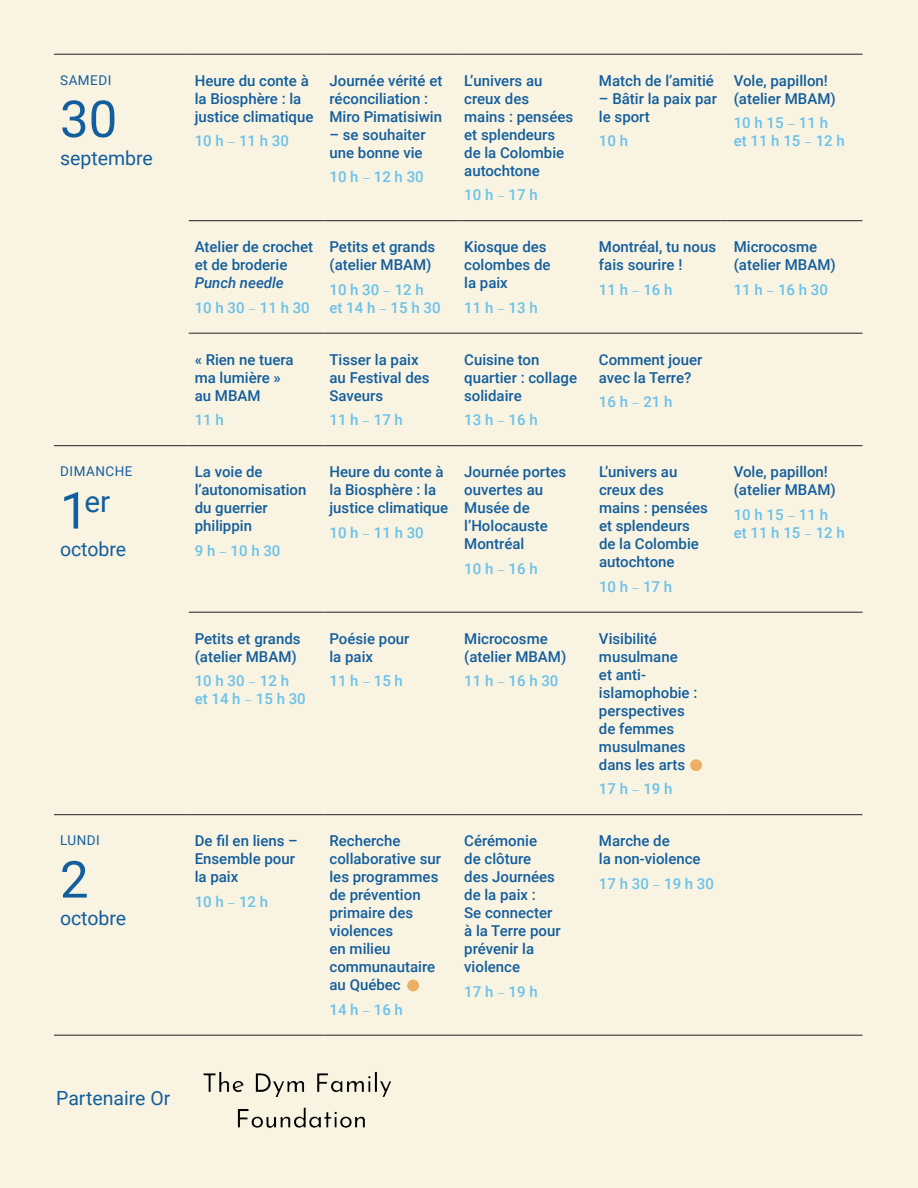
<style>
.page{position:relative;width:918px;height:1188px;background:#f9f4e1}
.page>*{position:absolute;margin:0;border:0;box-sizing:border-box;transform-origin:0 0}
.t1{font:51px "Roboto";color:#135e9e}
.t2{font:29.7px "Roboto";color:#135e9e}
.t3{font:19.5px "Roboto";color:#135e9e}
.t4{font:500 15px/18px "Roboto";color:#135e9e}
.t5{font:500 15px/18px "Roboto";color:#69c1ec}
.t6{font:italic 500 15px/24.8px "Roboto";color:#135e9e}
.t7{font:13.5px "Roboto";letter-spacing:.035em;color:#135e9e}
.s1{font-size:51px}
.s2{font-family:"Minion Pro";font-weight:400}
.s3{font-style:normal;color:#69c1ec}
.s4{font-family:"Minion Pro";font-weight:400;font-style:normal;color:#69c1ec}
</style>
<div class="page">
<hr style="left:54px;top:54px;width:135px;height:1px;background:#231f20">
<hr style="left:189px;top:54px;width:134px;height:1px;background:#231f20">
<hr style="left:324px;top:54px;width:134px;height:1px;background:#231f20">
<hr style="left:458px;top:54px;width:135px;height:1px;background:#231f20">
<hr style="left:593px;top:54px;width:135px;height:1px;background:#231f20">
<hr style="left:728px;top:54px;width:134px;height:1px;background:#231f20">
<hr style="left:189px;top:220px;width:134px;height:1px;background:#231f20">
<hr style="left:324px;top:220px;width:134px;height:1px;background:#231f20">
<hr style="left:458px;top:220px;width:135px;height:1px;background:#231f20">
<hr style="left:593px;top:220px;width:135px;height:1px;background:#231f20">
<hr style="left:728px;top:220px;width:134px;height:1px;background:#231f20">
<hr style="left:189px;top:333px;width:134px;height:1px;background:#231f20">
<hr style="left:324px;top:333px;width:134px;height:1px;background:#231f20">
<hr style="left:458px;top:333px;width:135px;height:1px;background:#231f20">
<hr style="left:593px;top:333px;width:135px;height:1px;background:#231f20">
<hr style="left:728px;top:333px;width:134px;height:1px;background:#231f20">
<hr style="left:54px;top:445px;width:135px;height:1px;background:#231f20">
<hr style="left:189px;top:445px;width:134px;height:1px;background:#231f20">
<hr style="left:324px;top:445px;width:134px;height:1px;background:#231f20">
<hr style="left:458px;top:445px;width:135px;height:1px;background:#231f20">
<hr style="left:593px;top:445px;width:135px;height:1px;background:#231f20">
<hr style="left:728px;top:445px;width:134px;height:1px;background:#231f20">
<hr style="left:189px;top:612px;width:134px;height:1px;background:#231f20">
<hr style="left:324px;top:612px;width:134px;height:1px;background:#231f20">
<hr style="left:458px;top:612px;width:135px;height:1px;background:#231f20">
<hr style="left:593px;top:612px;width:135px;height:1px;background:#231f20">
<hr style="left:728px;top:612px;width:134px;height:1px;background:#231f20">
<hr style="left:54px;top:814px;width:135px;height:1px;background:#231f20">
<hr style="left:189px;top:814px;width:134px;height:1px;background:#231f20">
<hr style="left:324px;top:814px;width:134px;height:1px;background:#231f20">
<hr style="left:458px;top:814px;width:135px;height:1px;background:#231f20">
<hr style="left:593px;top:814px;width:135px;height:1px;background:#231f20">
<hr style="left:728px;top:814px;width:134px;height:1px;background:#231f20">
<hr style="left:54px;top:1035px;width:135px;height:1px;background:#231f20">
<hr style="left:189px;top:1035px;width:134px;height:1px;background:#231f20">
<hr style="left:324px;top:1035px;width:134px;height:1px;background:#231f20">
<hr style="left:458px;top:1035px;width:135px;height:1px;background:#231f20">
<hr style="left:593px;top:1035px;width:135px;height:1px;background:#231f20">
<hr style="left:728px;top:1035px;width:134px;height:1px;background:#231f20">
<div style="left:407px;top:980px;width:12px;height:11px;background:#ebb065;border-radius:50%"></div>
<div style="left:690px;top:759px;width:12px;height:12px;background:#ebb065;border-radius:50%"></div>
<img style="left:203px;top:1072px;width:189px;height:56px">
<p class="t7" style="left:60px;top:70px;width:53px">SAMEDI</p>
<h1 class="t1" style="left:60px;top:83px;width:59px">30</h1>
<h3 class="t3" style="left:60px;top:144px;width:94px">septembre</h3>
<p class="t7" style="left:60px;top:462px;width:74px">DIMANCHE</p>
<h2 class="t2" style="left:60px;top:480px;width:52px"><span class="s1">1</span>er</h2>
<h3 class="t3" style="left:60px;top:536px;width:68px">octobre</h3>
<p class="t7" style="left:60px;top:831px;width:41px">LUNDI</p>
<h1 class="t1" style="left:60px;top:844px;width:30px">2</h1>
<h3 class="t3" style="left:60px;top:905px;width:68px">octobre</h3>
<p class="t4" style="left:195px;top:71px;width:120px">Heure du conte à la Biosphère : la justice climatique</p>
<p class="t5" style="left:195px;top:132px;width:96px">10 h <span class="s2">–</span> 11 h 30</p>
<p class="t4" style="left:329px;top:71px;width:114px">Journée vérité et réconciliation :<br>Miro Pimatisiwin</p>
<p class="t4" style="left:329px;top:125px;width:98px">– se souhaiter une bonne vie</p>
<p class="t5" style="left:329px;top:168px;width:96px">10 h <span class="s2">–</span> 12 h 30</p>
<p class="t4" style="left:195px;top:237px;width:120px">Atelier de crochet et de broderie</p>
<p class="t6" style="left:195px;top:270px;width:117px">Punch needle<br><span class="s3">10 h 30</span> <span class="s4">–</span> <span class="s3">11 h 30</span></p>
<p class="t4" style="left:195px;top:350px;width:101px">« Rien ne tuera ma lumière » au MBAM</p>
<p class="t5" style="left:195px;top:411px;width:31px">11 h</p>
<p class="t4" style="left:329px;top:237px;width:107px">Petits et grands (atelier MBAM)</p>
<p class="t5" style="left:329px;top:280px;width:113px">10 h 30 <span class="s2">–</span> 12 h et 14 h <span class="s2">–</span> 15 h 30</p>
<p class="t4" style="left:329px;top:350px;width:102px">Tisser la paix au Festival des<br>Saveurs</p>
<p class="t5" style="left:329px;top:411px;width:75px">11 h <span class="s2">–</span> 17 h</p>
<p class="t4" style="left:195px;top:462px;width:113px">La voie de l’autonomisation du guerrier philippin</p>
<p class="t5" style="left:195px;top:541px;width:87px">9h <span class="s2">–</span> 10h30</p>
<p class="t4" style="left:330px;top:462px;width:120px">Heure du conte à la Biosphère : la justice climatique</p>
<p class="t5" style="left:330px;top:523px;width:96px">10 h <span class="s2">–</span> 11 h 30</p>
<p class="t4" style="left:464px;top:71px;width:110px">L’univers au creux des mains : pensées et splendeurs de la Colombie autochtone</p>
<p class="t5" style="left:464px;top:186px;width:75px">10 h <span class="s2">–</span> 17 h</p>
<p class="t4" style="left:464px;top:237px;width:88px">Kiosque des colombes de la paix</p>
<p class="t5" style="left:464px;top:298px;width:75px">11 h <span class="s2">–</span> 13 h</p>
<p class="t4" style="left:464px;top:350px;width:114px">Cuisine ton quartier : collage solidaire</p>
<p class="t5" style="left:464px;top:411px;width:75px">13 h <span class="s2">–</span> 16 h</p>
<p class="t4" style="left:464px;top:462px;width:104px">Journée portes ouvertes au<br>Musée de l’Holocauste<br>Montréal</p>
<p class="t5" style="left:464px;top:559px;width:75px">10 h <span class="s2">–</span> 16 h</p>
<p class="t4" style="left:195px;top:629px;width:107px">Petits et grands (atelier MBAM)</p>
<p class="t5" style="left:195px;top:672px;width:113px">10 h 30 <span class="s2">–</span> 12 h et 14 h <span class="s2">–</span> 15 h 30</p>
<p class="t4" style="left:329px;top:629px;width:82px">Poésie pour la paix</p>
<p class="t5" style="left:329px;top:672px;width:75px">11 h <span class="s2">–</span> 15 h</p>
<p class="t4" style="left:464px;top:629px;width:104px">Microcosme (atelier MBAM)</p>
<p class="t5" style="left:464px;top:672px;width:96px">11 h <span class="s2">–</span> 16 h 30</p>
<p class="t4" style="left:195px;top:831px;width:105px">De fil en liens –<br>Ensemble pour la paix</p>
<p class="t5" style="left:195px;top:892px;width:75px">10 h <span class="s2">–</span> 12 h</p>
<p class="t4" style="left:329px;top:831px;width:113px">Recherche collaborative sur les programmes de prévention primaire des violences<br>en milieu communautaire au Québec</p>
<p class="t5" style="left:329px;top:1000px;width:75px">14 h <span class="s2">–</span> 16 h</p>
<p class="t4" style="left:464px;top:831px;width:98px">Cérémonie<br>de clôture<br>des Journées de la paix :<br>Se connecter à la Terre pour prévenir la violence</p>
<p class="t5" style="left:464px;top:982px;width:75px">17 h <span class="s2">–</span> 19 h</p>
<p class="t4" style="left:599px;top:71px;width:116px">Match de l’amitié</p>
<p class="t4" style="left:599px;top:89px;width:120px">– Bâtir la paix par le sport</p>
<p class="t5" style="left:599px;top:132px;width:31px">10 h</p>
<p class="t4" style="left:734px;top:71px;width:104px">Vole, papillon! (atelier MBAM)</p>
<p class="t5" style="left:734px;top:114px;width:113px">10 h 15 <span class="s2">–</span> 11 h et 11 h 15 <span class="s2">–</span> 12 h</p>
<p class="t4" style="left:599px;top:237px;width:119px">Montréal, tu nous fais sourire !</p>
<p class="t5" style="left:599px;top:280px;width:75px">11 h <span class="s2">–</span> 16 h</p>
<p class="t4" style="left:734px;top:237px;width:104px">Microcosme (atelier MBAM)</p>
<p class="t5" style="left:734px;top:280px;width:96px">11 h <span class="s2">–</span> 16 h 30</p>
<p class="t4" style="left:599px;top:350px;width:105px">Comment jouer avec la Terre?</p>
<p class="t5" style="left:599px;top:393px;width:75px">16 h <span class="s2">–</span> 21 h</p>
<p class="t4" style="left:599px;top:462px;width:110px">L’univers au creux des mains : pensées et splendeurs de la Colombie autochtone</p>
<p class="t5" style="left:599px;top:577px;width:75px">10 h <span class="s2">–</span> 17 h</p>
<p class="t4" style="left:599px;top:629px;width:100px">Visibilité musulmane<br>et anti&shy;islamophobie : perspectives de femmes musulmanes dans les arts</p>
<p class="t5" style="left:599px;top:780px;width:75px">17 h <span class="s2">–</span> 19 h</p>
<p class="t4" style="left:599px;top:831px;width:103px">Marche de<br>la non-violence</p>
<p class="t5" style="left:599px;top:874px;width:117px">17 h 30 <span class="s2">–</span> 19 h 30</p>
<p class="t4" style="left:734px;top:462px;width:104px">Vole, papillon! (atelier MBAM)</p>
<p class="t5" style="left:734px;top:505px;width:113px">10 h 15 <span class="s2">–</span> 11 h et 11 h 15 <span class="s2">–</span> 12 h</p>
<h3 class="t3" style="left:56px;top:1085px;width:116px">Partenaire Or</h3>
</div>
